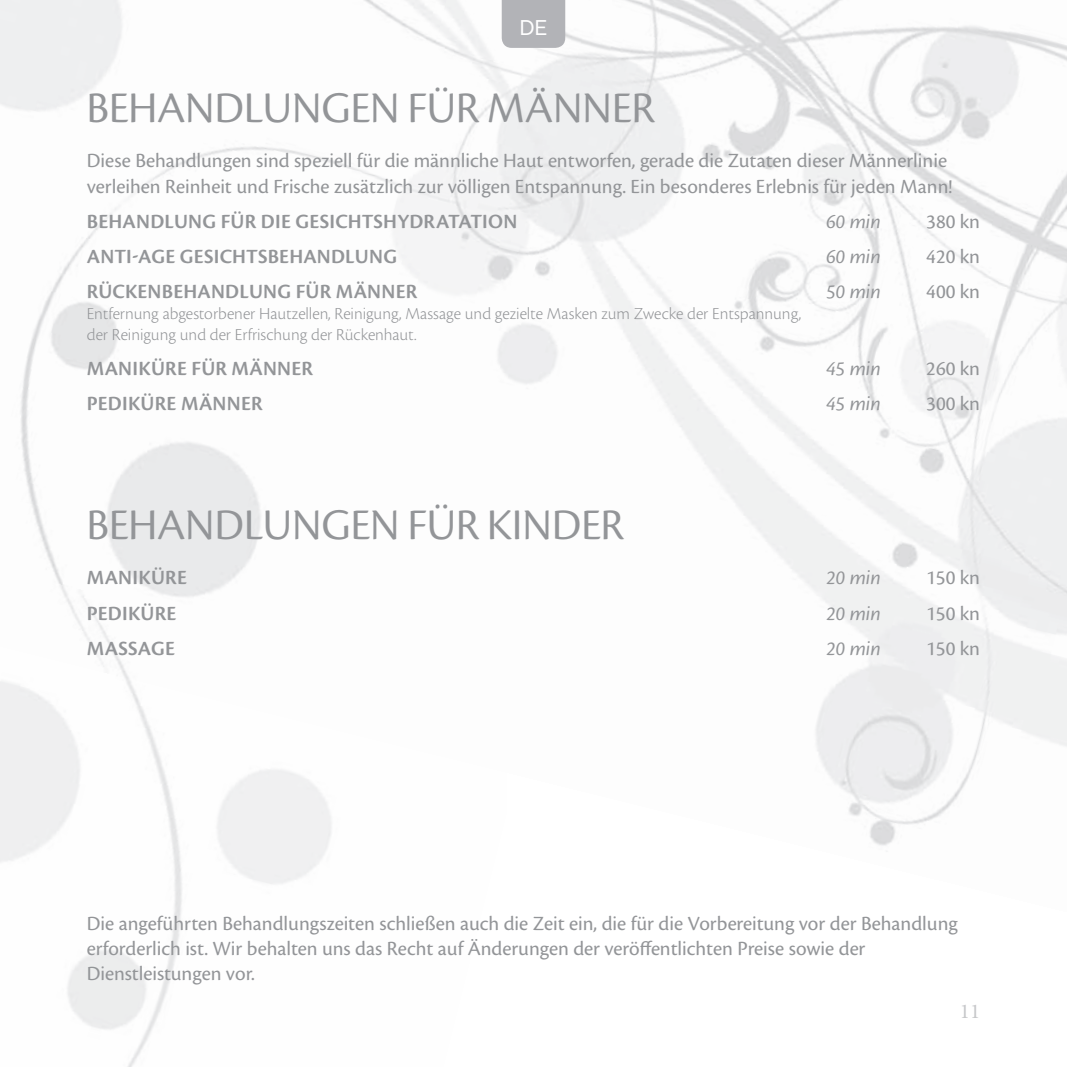
<style>
.page{position:relative;width:1067px;height:1067px;background:#fff}
.page>*{position:absolute;margin:0;border:0;box-sizing:border-box;transform-origin:0 0}
.t1{font:45.5px "Cronos Pro Disp";color:#939598}
.t2{font:21px/25.2px "Cronos Pro";color:#939598}
.t3{font:600 21px "Cronos Pro";letter-spacing:.01em;color:#939598}
.t4{font:italic 21px "Cronos Pro";letter-spacing:-.005em;color:#939598}
.t5{font:21px "Minion Pro";color:#c7c8ca}
.t6{font:500 21px "Raleway";color:#fff}
.t7{font:300 17.5px/21px "Cronos Pro";letter-spacing:-.005em;color:#939598}
</style>
<div class="page">
<img style="left:0;top:0;width:1067px;height:852px">
<img style="left:0;top:299px;width:506px;height:768px">
<div style="left:502px;top:0;width:63px;height:48px;background:#b2b3b7"></div>
<p class="t6" style="left:519px;top:15px;width:29px">DE</p>
<h1 class="t1" style="left:87px;top:82px;width:569px">BEHANDLUNGEN FÜR MÄNNER</h1>
<p class="t2" style="left:87px;top:148px;width:867px">Diese Behandlungen sind speziell für die männliche Haut entworfen, gerade die Zutaten dieser Männerlinie verleihen Reinheit und Frische zusätzlich zur völligen Entspannung. Ein besonderes Erlebnis für jeden Mann!</p>
<p class="t3" style="left:87px;top:209px;width:432px">BEHANDLUNG FÜR DIE GESICHTSHYDRATATION</p>
<p class="t4" style="left:826px;top:209px;width:56px">60 min</p>
<p class="t2" style="left:926px;top:209px;width:55px">380 kn</p>
<p class="t3" style="left:87px;top:244px;width:311px">ANTI-AGE GESICHTSBEHANDLUNG</p>
<p class="t4" style="left:826px;top:244px;width:56px">60 min</p>
<p class="t2" style="left:926px;top:244px;width:55px">420 kn</p>
<p class="t3" style="left:87px;top:279px;width:332px">RÜCKENBEHANDLUNG FÜR MÄNNER</p>
<p class="t4" style="left:826px;top:279px;width:56px">50 min</p>
<p class="t2" style="left:926px;top:279px;width:55px">400 kn</p>
<p class="t7" style="left:87px;top:303px;width:716px">Entfernung abgestorbener Hautzellen, Reinigung, Massage und gezielte Masken zum Zwecke der Entspannung, der Reinigung und der Erfrischung der Rückenhaut.</p>
<p class="t3" style="left:87px;top:356px;width:228px">MANIKÜRE FÜR MÄNNER</p>
<p class="t4" style="left:826px;top:357px;width:56px">45 min</p>
<p class="t2" style="left:926px;top:356px;width:55px">260 kn</p>
<p class="t3" style="left:87px;top:392px;width:177px">PEDIKÜRE MÄNNER</p>
<p class="t4" style="left:826px;top:392px;width:56px">45 min</p>
<p class="t2" style="left:926px;top:391px;width:55px">300 kn</p>
<h1 class="t1" style="left:87px;top:499px;width:538px">BEHANDLUNGEN FÜR KINDER</h1>
<p class="t3" style="left:87px;top:566px;width:101px">MANIKÜRE</p>
<p class="t4" style="left:826px;top:566px;width:56px">20 min</p>
<p class="t2" style="left:926px;top:565px;width:55px">150 kn</p>
<p class="t3" style="left:87px;top:601px;width:91px">PEDIKÜRE</p>
<p class="t4" style="left:826px;top:601px;width:56px">20 min</p>
<p class="t2" style="left:926px;top:600px;width:55px">150 kn</p>
<p class="t3" style="left:87px;top:636px;width:90px">MASSAGE</p>
<p class="t4" style="left:826px;top:636px;width:56px">20 min</p>
<p class="t2" style="left:926px;top:635px;width:55px">150 kn</p>
<p class="t2" style="left:87px;top:910px;width:872px">Die angeführten Behandlungszeiten schließen auch die Zeit ein, die für die Vorbereitung vor der Behandlung erforderlich ist. Wir behalten uns das Recht auf Änderungen der veröffentlichten Preise sowie der<br>Dienstleistungen vor.</p>
<p class="t5" style="left:960px;top:997px;width:22px">11</p>
</div>
